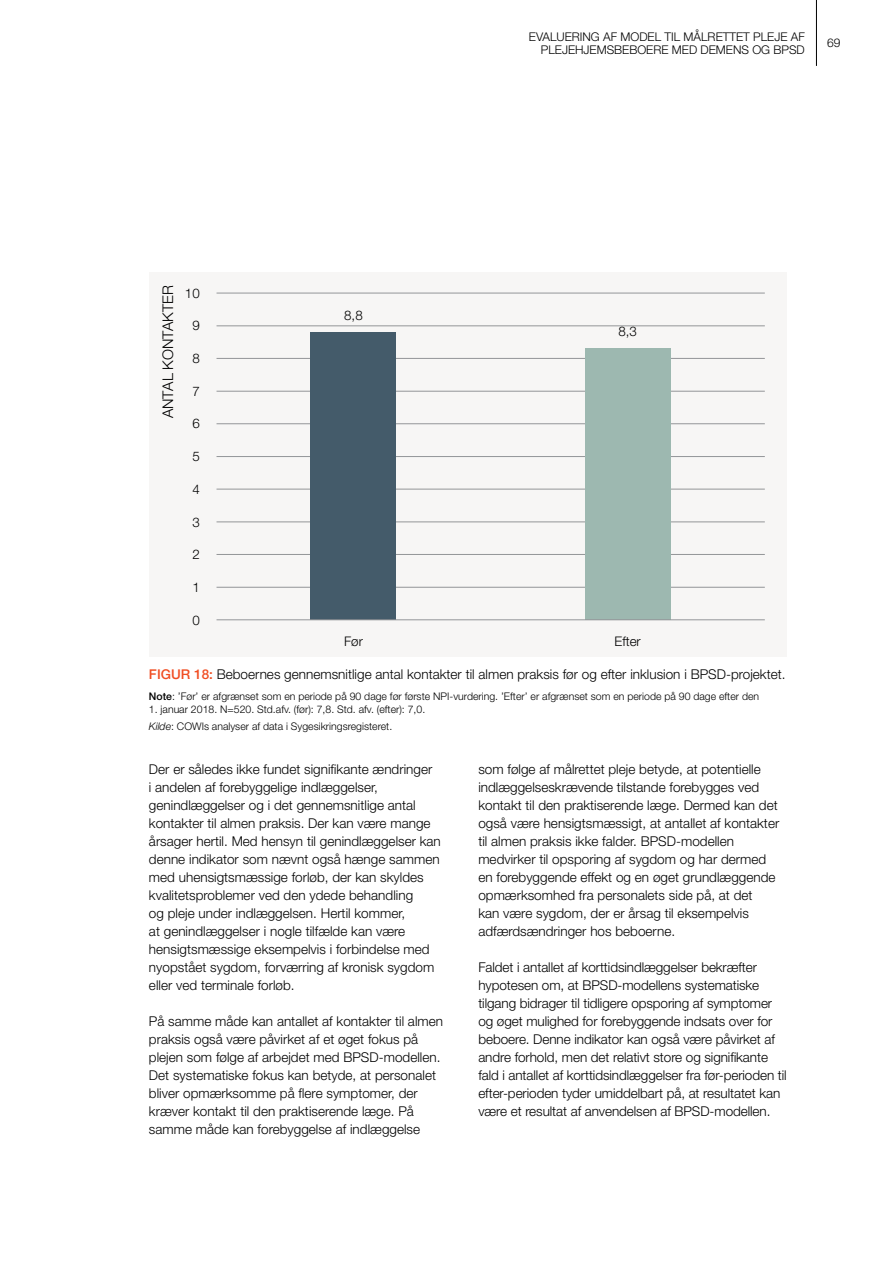
<style>
.page{position:relative;width:893px;height:1263px;background:#fff}
.page>*{position:absolute;margin:0;border:0;box-sizing:border-box;transform-origin:0 0}
.t1{font:300 14.7px "Helvetica Neue LT Std";letter-spacing:-.005em;color:#000}
.t2{font:300 13.5px/18px "Helvetica Neue LT Std";color:#000}
.t3{font:300 13.2px "Helvetica Neue LT Std";color:#000}
.t4{font:300 12px/13.5px "Helvetica Neue LT Std";color:#000;text-align:right}
.t5{font:300 10.5px/16.8px "Helvetica Neue LT Std";color:#000}
.s1{font-weight:500;color:#f04e23}
.s2{font-weight:500}
.s3{font-style:italic}
</style>
<div class="page">
<hr style="left:816px;top:0;width:1px;height:66px;background:#000">
<div style="left:149px;top:272px;width:638px;height:385px;background:#f7f6f5"></div>
<hr style="left:217px;top:587px;width:548px;height:1px;background:#939598">
<hr style="left:217px;top:554px;width:548px;height:1px;background:#939598">
<hr style="left:217px;top:521px;width:548px;height:1px;background:#939598">
<hr style="left:217px;top:489px;width:548px;height:1px;background:#939598">
<hr style="left:217px;top:456px;width:548px;height:1px;background:#939598">
<hr style="left:217px;top:423px;width:548px;height:1px;background:#939598">
<hr style="left:217px;top:391px;width:548px;height:1px;background:#939598">
<hr style="left:217px;top:358px;width:548px;height:1px;background:#939598">
<hr style="left:217px;top:325px;width:548px;height:1px;background:#939598">
<hr style="left:217px;top:293px;width:548px;height:1px;background:#939598">
<div style="left:585px;top:349px;width:86px;height:271px;background:#9db8b0"></div>
<div style="left:310px;top:332px;width:86px;height:288px;background:#445b6a"></div>
<hr style="left:217px;top:619px;width:548px;height:1px;background:#939598">
<p class="t1" style="left:159px;top:418px;width:134px;rotate:-90deg">ANTAL KONTAKTER</p>
<p class="t3" style="left:185px;top:285px;width:16px">10</p>
<p class="t3" style="left:192px;top:318px;width:9px">9</p>
<p class="t3" style="left:192px;top:350px;width:9px">8</p>
<p class="t3" style="left:192px;top:383px;width:9px">7</p>
<p class="t3" style="left:192px;top:416px;width:9px">6</p>
<p class="t3" style="left:192px;top:448px;width:9px">5</p>
<p class="t3" style="left:192px;top:481px;width:9px">4</p>
<p class="t3" style="left:192px;top:514px;width:9px">3</p>
<p class="t3" style="left:192px;top:546px;width:9px">2</p>
<p class="t3" style="left:192px;top:579px;width:9px">1</p>
<p class="t3" style="left:192px;top:612px;width:9px">0</p>
<p class="t3" style="left:344px;top:307px;width:20px">8,8</p>
<p class="t4" style="left:529px;top:29px;width:277px">EVALUERING AF MODEL TIL MÅLRETTET PLEJE AF<br>PLEJEHJEMSBEBOERE MED DEMENS OG BPSD</p>
<p class="t4" style="left:827px;top:35px;width:15px">69</p>
<p class="t3" style="left:618px;top:323px;width:20px">8,3</p>
<p class="t3" style="left:344px;top:633px;width:20px">Før</p>
<p class="t3" style="left:614px;top:633px;width:28px">Efter</p>
<p class="t2" style="left:149px;top:665px;width:638px"><span class="s1">FIGUR 18:</span> Beboernes gennemsnitlige antal kontakter til almen praksis før og efter inklusion i BPSD-projektet.</p>
<p class="t5" style="left:149px;top:688px;width:612px"><span class="s2">Note</span>: ’Før’ er afgrænset som en periode på 90 dage før første NPI-vurdering. ’Efter’ er afgrænset som en periode på 90 dage efter den</p>
<p class="t5" style="left:149px;top:700px;width:278px">1. januar 2018. N=520. Std.afv. (før): 7,8. Std. afv. (efter): 7,0.<br><span class="s3">Kilde</span>: COWIs analyser af data i Sygesikringsregisteret.</p>
<p class="t2" style="left:149px;top:760px;width:293px">Der er således ikke fundet signifikante ændringer<br>i andelen af forebyggelige indlæggelser, genindlæggelser og i det gennemsnitlige antal kontakter til almen praksis. Der kan være mange årsager hertil. Med hensyn til genindlæggelser kan denne indikator som nævnt også hænge sammen med uhensigtsmæssige forløb, der kan skyldes kvalitetsproblemer ved den ydede behandling<br>og pleje under indlæggelsen. Hertil kommer,<br>at genindlæggelser i nogle tilfælde kan være hensigtsmæssige eksempelvis i forbindelse med nyopstået sygdom, forværring af kronisk sygdom eller ved terminale forløb.</p>
<p class="t2" style="left:149px;top:1012px;width:296px">På samme måde kan antallet af kontakter til almen praksis også være påvirket af et øget fokus på plejen som følge af arbejdet med BPSD-modellen.<br>Det systematiske fokus kan betyde, at personalet bliver opmærksomme på flere symptomer, der kræver kontakt til den praktiserende læge. På samme måde kan forebyggelse af indlæggelse</p>
<p class="t2" style="left:478px;top:760px;width:302px">som følge af målrettet pleje betyde, at potentielle indlæggelseskrævende tilstande forebygges ved kontakt til den praktiserende læge. Dermed kan det også være hensigtsmæssigt, at antallet af kontakter til almen praksis ikke falder. BPSD-modellen medvirker til opsporing af sygdom og har dermed en forebyggende effekt og en øget grundlæggende opmærksomhed fra personalets side på, at det<br>kan være sygdom, der er årsag til eksempelvis adfærdsændringer hos beboerne.</p>
<p class="t2" style="left:478px;top:958px;width:310px">Faldet i antallet af korttidsindlæggelser bekræfter hypotesen om, at BPSD-modellens systematiske tilgang bidrager til tidligere opsporing af symptomer og øget mulighed for forebyggende indsats over for beboere. Denne indikator kan også være påvirket af andre forhold, men det relativt store og signifikante fald i antallet af korttidsindlæggelser fra før-perioden til efter-perioden tyder umiddelbart på, at resultatet kan være et resultat af anvendelsen af BPSD-modellen.</p>
</div>
